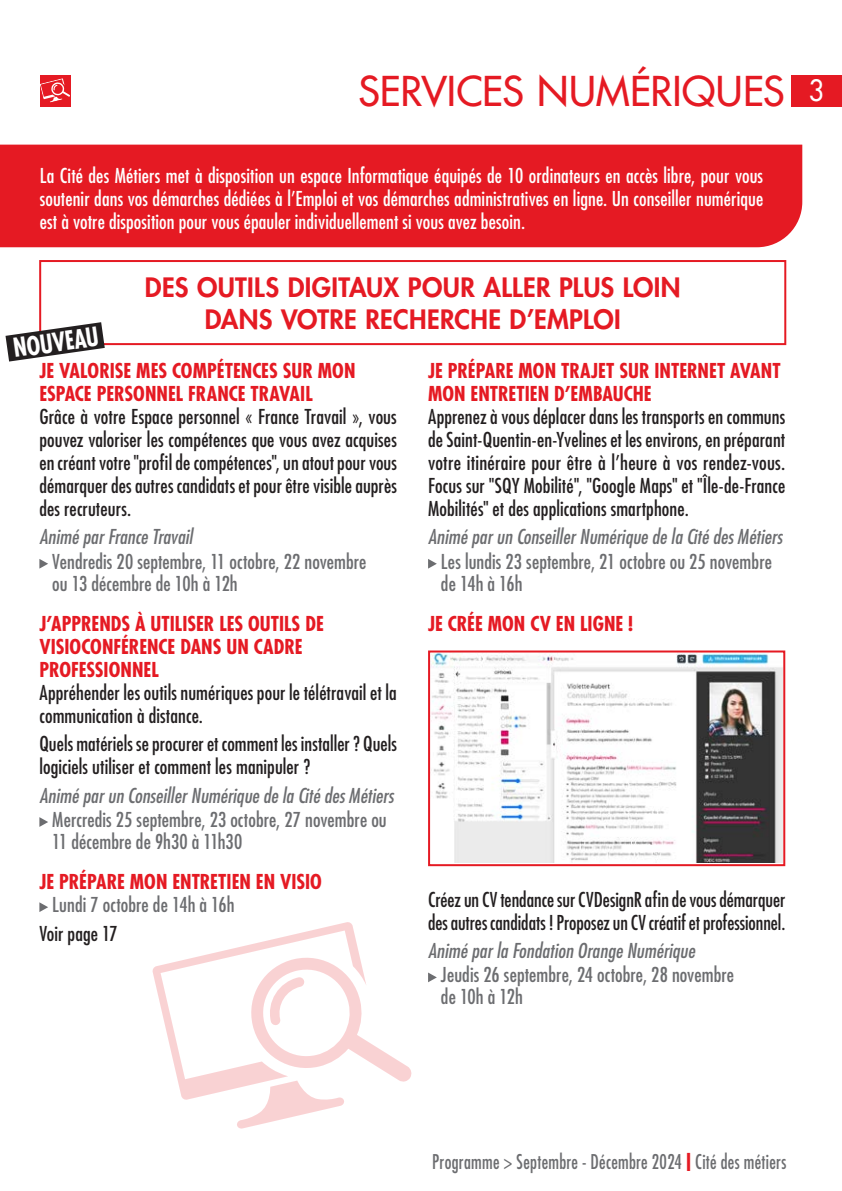
<style>
.page{position:relative;width:842px;height:1191px;background:#fff}
.page>*{position:absolute;margin:0;border:0;box-sizing:border-box;transform-origin:0 0}
.t1{font:500 40px "Futura Std";color:#e51a23}
.Sous_titre_rouge_ok{font:800 26px/32px "Futura Std";letter-spacing:.015em;color:#e51a23;text-align:center}
.sous_titres_vert{font:700 condensed 25.4px "Futura Std";color:#fff;scale:.91 1}
.texte_courant_noir{font:condensed 20px/23px "Futura Std";letter-spacing:.005em;color:#231f20}
.texte_courant_blanc_ok{font:condensed 20px/23px "Futura Std";letter-spacing:.005em;color:#fff;text-align:justify}
.Jours_horaires{font:condensed 20px/22px "Futura Std";letter-spacing:.005em;color:#6c6d70}
.Titre_rouge{font:700 condensed 20px/23px "Futura Std";color:#e51a23}
.animé_par_GRIS{font:italic condensed 20px "Futura Std";letter-spacing:.005em;color:#6c6d70}
.t2{font:condensed 19.8px "Futura Std";letter-spacing:.015em;color:#6c6d70;scale:.91 1}
.s1{font-size:28.6px;color:#fff}
.s2{font-weight:700;font-size:24px;color:#e51a23}
</style>
<div class="page">
<div style="left:791px;top:75px;width:51px;height:31px;background:#e51a23"></div>
<div style="left:40px;top:75px;width:31px;height:31px;background:#e51a23"></div>
<svg style="left:40px;top:78px;width:30px;height:24px"></svg>
<div style="left:0;top:145px;width:802px;height:102px;background:#e51a23"></div>
<div style="left:40px;top:161px;width:723px;height:73px;background:#e51a23"></div>
<svg style="left:39px;top:559px;width:9px;height:9px"></svg>
<svg style="left:39px;top:817px;width:9px;height:10px"></svg>
<svg style="left:39px;top:902px;width:9px;height:10px"></svg>
<svg style="left:428px;top:559px;width:9px;height:9px"></svg>
<svg style="left:428px;top:972px;width:9px;height:10px"></svg>
<div style="left:39px;top:260px;width:747px;height:85px;border:2px solid #e51a23"></div>
<svg style="left:152px;top:922px;width:260px;height:207px"></svg>
<img style="left:431px;top:653px;width:351px;height:210px">
<div style="left:428px;top:650px;width:357px;height:216px;border:2px solid #e51a23"></div>
<svg style="left:6px;top:322px;width:99px;height:39px"></svg>
<h1 class="t1" style="left:359px;top:66px;width:467px">SERVICES NUMÉRIQUES <span class="s1">3</span></h1>
<p class="texte_courant_blanc_ok" style="left:40px;top:164px;width:725px">La Cité des Métiers met à disposition un espace Informatique équipés de 10 ordinateurs en accès libre, pour vous soutenir dans vos démarches dédiées à l’Emploi et vos démarches administratives en ligne. Un conseiller numérique est à votre disposition pour vous épauler individuellement si vous avez besoin.</p>
<p class="Sous_titre_rouge_ok" style="left:145px;top:272px;width:537px">DES OUTILS DIGITAUX POUR ALLER PLUS LOIN<br>DANS VOTRE RECHERCHE D’EMPLOI</p>
<p class="sous_titres_vert" style="left:11px;top:332px;width:96px;rotate:-8deg">NOUVEAU</p>
<p class="Titre_rouge" style="left:39px;top:359px;width:318px">JE VALORISE MES COMPÉTENCES SUR MON<br>ESPACE PERSONNEL FRANCE TRAVAIL</p>
<p class="texte_courant_noir" style="left:39px;top:405px;width:359px;text-align:justify">Grâce à votre Espace personnel « France Travail », vous pouvez valoriser les compétences que vous avez acquises en créant votre "profil de compétences", un atout pour vous démarquer des autres candidats et pour être visible auprès des recruteurs.</p>
<p class="animé_par_GRIS" style="left:39px;top:525px;width:155px">Animé par France Travail</p>
<p class="Jours_horaires" style="left:52px;top:550px;width:316px">Vendredis 20 septembre, 11 octobre, 22 novembre ou 13 décembre de 10h à 12h</p>
<p class="Titre_rouge" style="left:39px;top:612px;width:286px">J’APPRENDS À UTILISER LES OUTILS DE<br>VISIOCONFÉRENCE DANS UN CADRE<br>PROFESSIONNEL</p>
<p class="texte_courant_noir" style="left:39px;top:680px;width:359px">Appréhender les outils numériques pour le télétravail et la communication à distance.</p>
<p class="texte_courant_noir" style="left:39px;top:732px;width:359px">Quels matériels se procurer et comment les installer ? Quels logiciels utiliser et comment les manipuler ?</p>
<p class="animé_par_GRIS" style="left:39px;top:783px;width:356px">Animé par un Conseiller Numérique de la Cité des Métiers</p>
<p class="Jours_horaires" style="left:52px;top:808px;width:336px">Mercredis 25 septembre, 23 octobre, 27 novembre ou<br>11 décembre de 9h30 à 11h30</p>
<p class="Titre_rouge" style="left:39px;top:870px;width:284px">JE PRÉPARE MON ENTRETIEN EN VISIO</p>
<p class="Jours_horaires" style="left:52px;top:893px;width:184px">Lundi 7 octobre de 14h à 16h</p>
<p class="texte_courant_noir" style="left:39px;top:921px;width:80px">Voir page 17</p>
<p class="Titre_rouge" style="left:428px;top:359px;width:354px">JE PRÉPARE MON TRAJET SUR INTERNET AVANT<br>MON ENTRETIEN D’EMBAUCHE</p>
<p class="texte_courant_noir" style="left:428px;top:405px;width:359px;text-align:justify">Apprenez à vous déplacer dans les transports en communs de Saint-Quentin-en-Yvelines et les environs, en préparant votre itinéraire pour être à l’heure à vos rendez-vous.<br>Focus sur "SQY Mobilité", "Google Maps" et "Île-de-France Mobilités" et des applications smartphone.</p>
<p class="animé_par_GRIS" style="left:428px;top:525px;width:356px">Animé par un Conseiller Numérique de la Cité des Métiers</p>
<p class="Jours_horaires" style="left:441px;top:550px;width:332px">Les lundis 23 septembre, 21 octobre ou 25 novembre de 14h à 16h</p>
<p class="Titre_rouge" style="left:428px;top:612px;width:207px">JE CRÉE MON CV EN LIGNE !</p>
<p class="texte_courant_noir" style="left:428px;top:887px;width:359px">Créez un CV tendance sur CVDesignR afin de vous démarquer des autres candidats ! Proposez un CV créatif et professionnel.</p>
<p class="animé_par_GRIS" style="left:428px;top:938px;width:268px">Animé par la Fondation Orange Numérique</p>
<p class="Jours_horaires" style="left:441px;top:963px;width:295px">Jeudis 26 septembre, 24 octobre, 28 novembre de 10h à 12h</p>
<p class="t2" style="left:432px;top:1149px;width:391px">Programme &gt; Septembre - Décembre 2024 <span class="s2">I</span> Cité des métiers</p>
</div>
